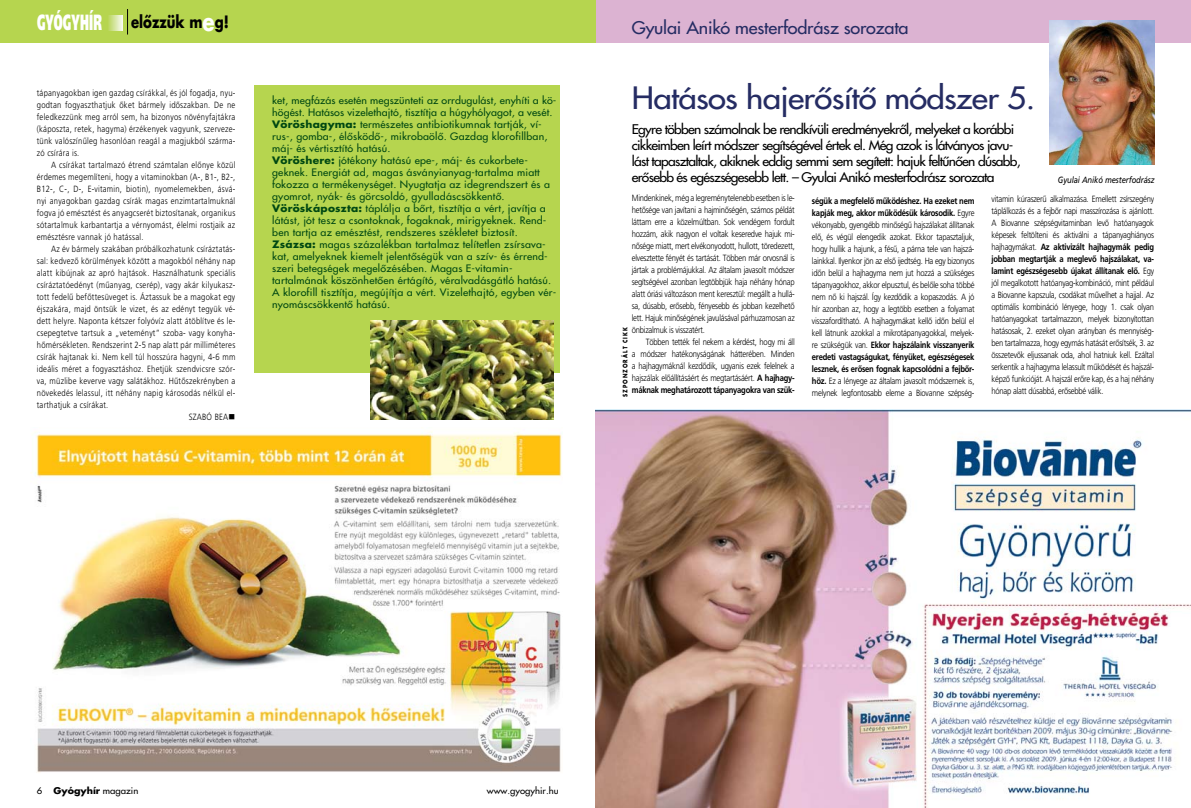
<style>
.page{position:relative;width:1191px;height:808px;background:#fff}
.page>*{position:absolute;margin:0;border:0;box-sizing:border-box;transform-origin:0 0}
.t1{font:300 30px "Futura Hungary";letter-spacing:-.02em;color:#252c63;scale:1.1 1}
.t2{font:800 22px "Frutiger Alt";letter-spacing:.025em;color:#fff;scale:.5 1}
.t3{font:300 17px "Futura Hungary";letter-spacing:-.01em;color:#252c63;scale:1.06 1}
.t4{font:16.6px "KB Futura Bold";color:#000;scale:.8 1}
.t5{font:300 13px/16px "Futura Hungary";letter-spacing:-.05em;color:#000;scale:1.06 1}
.t6{font:300 10px/12px "Futura Hungary";letter-spacing:.02em;color:#004812;scale:1.06 1}
.t7{font:300 9px/12px "Frutiger Alt";letter-spacing:.03em;color:#000;text-align:justify;scale:.85 1}
.t8{font:9px "Frutiger Alt A Italic";letter-spacing:-.01em;color:#000;scale:.85 1}
.t9{font:700 9px "Futura Hungary";color:#000;scale:1.06 1}
.t10{font:300 9px "Futura Hungary";color:#000;scale:1.06 1}
.t11{font:700 6px "Futura Hungary";letter-spacing:.2em;color:#000;scale:.85 1}
.s1{font-size:25px;color:#fff}
.s2{font-weight:700}
.s3{font-weight:300}
</style>
<div class="page">
<div style="left:254px;top:85px;width:305px;height:288px;background:#b6d54f"></div>
<img style="left:35px;top:431px;width:527px;height:342px">
<img style="left:595px;top:409px;width:596px;height:399px">
<div style="left:595px;top:0;width:596px;height:43px;background:#dcb3d2"></div>
<img style="left:1049px;top:20px;width:105px;height:144px">
<div style="left:0;top:0;width:595px;height:43px;background:#b6d54f"></div>
<svg style="left:108px;top:15px;width:15px;height:16px"></svg>
<svg style="left:127px;top:9px;width:1px;height:26px"></svg>
<img style="left:371px;top:320px;width:182px;height:100px">
<svg style="left:1149px;top:787px;width:5px;height:7px"></svg>
<h2 class="t2" style="left:37px;top:9px;width:132px">Gyógyhír</h2>
<h3 class="t4" style="left:131px;top:10px;width:124px">elôzzük m<span class="s1">e</span>g!</h3>
<p class="t7" style="left:37px;top:87px;width:235px">tápanyagokban igen gazdag csírákkal, és jól fogadja, nyu&shy;godtan fogyaszthatjuk ôket bármely idôszakban. De ne feledkezzünk meg arról sem, ha bizonyos növényfajtákra (káposzta, retek, hagyma) érzékenyek vagyunk, szerveze&shy;tünk valószínûleg hasonlóan reagál a magjukból szárma&shy;zó csírára is.</p>
<p class="t7" style="left:37px;top:159px;width:235px;text-indent:14px">A csírákat tartalmazó étrend számtalan elônye közül érdemes megemlíteni, hogy a vitaminokban (A-, B1-, B2-, B12-, C-, D-, E-vitamin, biotin), nyomelemekben, ásvá&shy;nyi anyagokban gazdag csírák magas enzimtartalmuknál fogva jó emésztést és anyagcserét biztosítanak, organikus sótartalmuk karbantartja a vérnyomást, élelmi rostjaik az emésztésre vannak jó hatással.</p>
<p class="t7" style="left:51px;top:243px;width:218px">Az év bármely szakában próbálkozhatunk csíráztatás-</p>
<p class="t7" style="left:37px;top:255px;width:235px">sal: kedvezô körülmények között a magokból néhány nap</p>
<p class="t7" style="left:37px;top:267px;width:235px">alatt kibújnak az apró hajtások. Használhatunk speciális</p>
<p class="t7" style="left:37px;top:279px;width:235px">csíráztatóedényt (mûanyag, cserép), vagy akár kilyukasz-</p>
<p class="t7" style="left:37px;top:291px;width:235px">tott fedelû befôttesüveget is. Áztassuk be a magokat egy</p>
<p class="t7" style="left:37px;top:303px;width:235px">éjszakára, majd öntsük le vizet, és az edényt tegyük vé-</p>
<p class="t7" style="left:37px;top:315px;width:235px">dett helyre. Naponta kétszer folyóvíz alatt átöblítve és le-</p>
<p class="t7" style="left:37px;top:327px;width:235px">csepegtetve tartsuk a „veteményt” szoba- vagy konyha-</p>
<p class="t7" style="left:37px;top:339px;width:235px">hômérsékleten. Rendszerint 2-5 nap alatt pár milliméteres</p>
<p class="t7" style="left:37px;top:351px;width:235px">csírák hajtanak ki. Nem kell túl hosszúra hagyni, 4-6 mm</p>
<p class="t7" style="left:37px;top:363px;width:235px">ideális méret a fogyasztáshoz. Ehetjük szendvicsre szór-</p>
<p class="t7" style="left:37px;top:375px;width:235px">va, müzlibe keverve vagy salátákhoz. Hûtôszekrényben a</p>
<p class="t7" style="left:37px;top:387px;width:235px">növekedés lelassul, itt néhány napig károsodás nélkül el-</p>
<p class="t7" style="left:37px;top:399px;width:86px">tarthatjuk a csírákat.</p>
<p class="t7" style="left:189px;top:411px;width:56px">Szabó Bea■</p>
<p class="t6" style="left:272px;top:95px;width:270px">ket, megfázás esetén megszünteti az orrdugulást, enyhíti a kö&shy;högést. Hatásos vizelethajtó, tisztítja a húgyhólyagot, a vesét.<br><span class="s2">Vöröshagyma:</span> természetes antibiotikumnak tartják, ví&shy;rus-, gomba-, élôsködô-, mikrobaölô. Gazdag klorofillban, máj- és vértisztító hatású.<br><span class="s2">Vöröshere:</span> jótékony hatású epe-, máj- és cukorbete&shy;geknek. Energiát ad, magas ásványianyag-tartalma miatt fokozza a termékenységet. Nyugtatja az idegrendszert és a gyomrot, nyák- és görcsoldó, gyulladáscsökkentô.<br><span class="s2">Vöröskáposzta:</span> táplálja a bôrt, tisztítja a vért, javítja a látást, jót tesz a csontoknak, fogaknak, mirigyeknek. Rend&shy;ben tartja az emésztést, rendszeres székletet biztosít.<br><span class="s2">Zsázsa:</span> magas százalékban tartalmaz telítetlen zsírsava&shy;kat, amelyeknek kiemelt jelentôségük van a szív- és érrend&shy;szeri betegségek megelôzésében. Magas E-vitamin&shy;tartalmának köszönhetôen értágító, véralvadásgátló hatású.<br>A klorofill tisztítja, megújítja a vért. Vizelethajtó, egyben vér&shy;nyomáscsökkentô hatású.</p>
<h3 class="t3" style="left:632px;top:17px;width:263px">Gyulai Anikó mesterfodrász sorozata</h3>
<h1 class="t1" style="left:632px;top:78px;width:368px">Hatásos hajerôsítô módszer 5.</h1>
<p class="t5" style="left:632px;top:121px;width:368px">Egyre többen számolnak be rendkívüli eredményekrôl, melyeket a korábbi cikkeimben leírt módszer segítségével értek el. Még azok is látványos javu&shy;lást tapasztaltak, akiknek eddig semmi sem segített: hajuk feltûnôen dúsabb, erôsebb és egészségesebb lett. – Gyulai Anikó mesterfodrász sorozata</p>
<p class="t7" style="left:812px;top:194px;width:193px"><span class="s2">ségük a megfelelô mûködéshez. Ha ezeket nem kapják meg, akkor mûködésük károsodik.</span> Egyre vékonyabb, gyengébb minôségû hajszálakat állítanak elô, és végül elengedik azokat. Ekkor tapasztaljuk, hogy hullik a hajunk, a fésû, a párna tele van hajszá&shy;lainkkal. Ilyenkor jön az elsô ijedtség. Ha egy bizonyos idôn belül a hajhagyma nem jut hozzá a szükséges tápanyagokhoz, akkor elpusztul, és belôle soha többé nem nô ki hajszál. Így kezdôdik a kopaszodás. A jó hír azonban az, hogy a legtöbb esetben a folyamat visszafordítható. A hajhagymákat kellô idôn belül el kell látnunk azokkal a mikrotápanyagokkal, melyek&shy;re szükségük van. <span class="s2">Ekkor hajszálaink visszanyerik eredeti vastagságukat, fényüket, egészségesek lesznek, és erôsen fognak kapcsolódni a fejbôr&shy;höz.</span> Ez a lényege az általam javasolt módszernek is, melynek legfontosabb eleme a Biovanne szépség-</p>
<p class="t7" style="left:991px;top:193px;width:193px">vitamin kúraszerû alkalmazása. Emellett zsírszegény táplálkozás és a fejbôr napi masszírozása is ajánlott.<br>A Biovanne szépségvitaminban levô hatóanyagok képesek feltölteni és aktiválni a tápanyaghiányos hajhagymákat. <span class="s2">Az aktivizált hajhagymák pedig jobban megtartják a meglevô hajszálakat, va&shy;lamint egészségesebb újakat állítanak elô.</span> Egy jól megalkotott hatóanyag-kombináció, mint például a Biovanne kapszula, csodákat mûvelhet a hajjal. Az optimális kombináció lényege, hogy 1. csak olyan hatóanyagokat tartalmazzon, melyek bizonyítottan hatásosak, 2. ezeket olyan arányban és mennyiség&shy;ben tartalmazza, hogy egymás hatását erôsítsék, 3. az összetevôk eljussanak oda, ahol hatniuk kell. Ezáltal serkentik a hajhagyma lelassult mûködését és hajszál&shy;képzô funkcióját. A hajszál erôre kap, és a haj néhány hónap alatt dúsabbá, erôsebbé válik.</p>
<p class="t8" style="left:1058px;top:174px;width:115px">Gyulai Anikó mesterfodrász</p>
<p class="t7" style="left:632px;top:192px;width:193px">Mindenkinek, még a legreménytelenebb esetben is le&shy;hetôsége van javítani a hajminôségén, számos példát láttam erre a közelmúltban. Sok vendégem fordult hozzám, akik nagyon el voltak keseredve hajuk mi&shy;nôsége miatt, mert elvékonyodott, hullott, töredezett, elvesztette fényét és tartását. Többen már orvosnál is jártak a problémájukkal. Az általam javasolt módszer segítségével azonban legtöbbjük haja néhány hónap alatt óriási változáson ment keresztül: megállt a hullá&shy;sa, dúsabb, erôsebb, fényesebb és jobban kezelhetô lett. Hajuk minôségének javulásával párhuzamosan az önbizalmuk is visszatért.</p>
<p class="t7" style="left:632px;top:336px;width:193px;text-indent:14px">Többen tették fel nekem a kérdést, hogy mi áll a módszer hatékonyságának hátterében. Minden a hajhagymáknál kezdôdik, ugyanis ezek felelnek a hajszálak elôállításáért és megtartásáért. <span class="s2">A hajhagy&shy;máknak meghatározott tápanyagokra van szük-</span></p>
<p class="t11" style="left:621px;top:397px;width:84px;rotate:-90deg">szpon zor Ál t c ikk</p>
<p class="t9" style="left:53px;top:784px;width:82px">Gyógyhír <span class="s3">magazin</span></p>
<p class="t10" style="left:487px;top:785px;width:69px">www.gyogyhir.hu</p>
</div>
